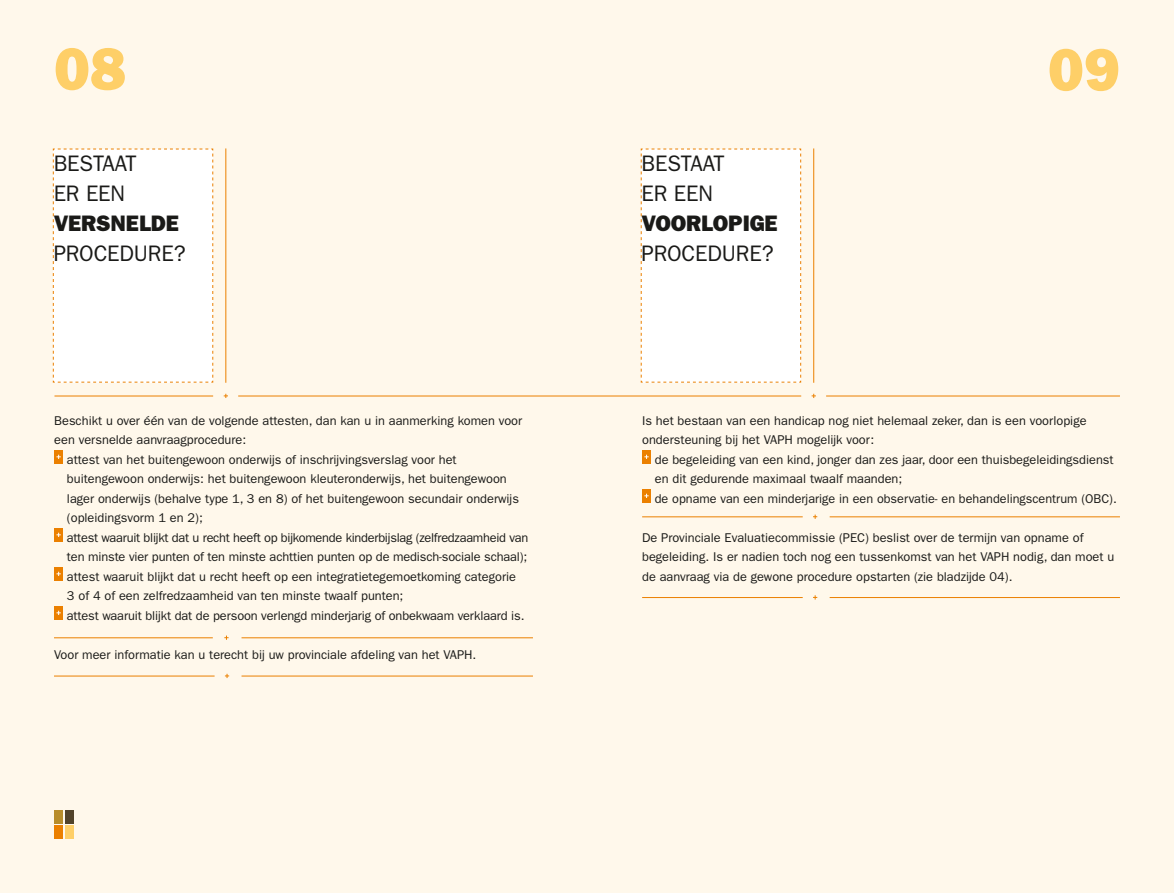
<style>
.page{position:relative;width:1174px;height:893px;background:#fff}
.page>*{position:absolute;margin:0;border:0;box-sizing:border-box;transform-origin:0 0}
.t1{font:60px "ITC Franklin Gothic Std Hvy";color:#fecf68}
.t2{font:22.5px/30px "ITC Franklin Gothic Std";letter-spacing:-.005em;color:#1a1a18}
.t3{font:22.5px "ITC Franklin Gothic Std Hvy";letter-spacing:-.005em;color:#1a1a18}
.t4{font:12.75px/19.5px "ITC Franklin Gothic Std";color:#1a1a18}
.t5{font:12.75px "ITC Franklin Gothic Std";letter-spacing:-.02em;color:#1a1a18}
</style>
<div class="page">
<div style="left:0;top:0;width:600px;height:893px;background:#fff8eb"></div>
<div style="left:574px;top:0;width:600px;height:893px;background:#fff8eb"></div>
<div style="left:642px;top:450px;width:9px;height:14px;background:#eb8000"></div>
<svg style="left:644px;top:455px;width:4px;height:4px"></svg>
<div style="left:642px;top:489px;width:9px;height:14px;background:#eb8000"></div>
<svg style="left:644px;top:494px;width:4px;height:4px"></svg>
<hr style="left:642px;top:516px;width:160px;height:1px;background:#eb8000">
<svg style="left:813px;top:515px;width:4px;height:4px"></svg>
<hr style="left:829px;top:516px;width:291px;height:1px;background:#eb8000">
<hr style="left:642px;top:597px;width:160px;height:1px;background:#eb8000">
<svg style="left:813px;top:595px;width:4px;height:5px"></svg>
<hr style="left:829px;top:597px;width:291px;height:1px;background:#eb8000">
<div style="left:640px;top:148px;width:161px;height:235px;background:#fff"></div>
<hr style="left:813px;top:148px;width:1px;height:235px;background:#eb8000">
<svg style="left:811px;top:394px;width:5px;height:4px"></svg>
<hr style="left:826px;top:396px;width:294px;height:1px;background:#eb8000">
<hr style="left:587px;top:396px;width:214px;height:1px;background:#eb8000">
<div style="left:54px;top:450px;width:9px;height:14px;background:#eb8000"></div>
<svg style="left:56px;top:455px;width:5px;height:4px"></svg>
<div style="left:54px;top:528px;width:9px;height:14px;background:#eb8000"></div>
<svg style="left:56px;top:533px;width:5px;height:4px"></svg>
<div style="left:54px;top:567px;width:9px;height:14px;background:#eb8000"></div>
<svg style="left:56px;top:572px;width:5px;height:4px"></svg>
<div style="left:54px;top:606px;width:9px;height:14px;background:#eb8000"></div>
<svg style="left:56px;top:611px;width:5px;height:4px"></svg>
<div style="left:53px;top:148px;width:160px;height:235px;background:#fff"></div>
<hr style="left:225px;top:148px;width:1px;height:235px;background:#eb8000">
<svg style="left:224px;top:394px;width:4px;height:4px"></svg>
<hr style="left:238px;top:396px;width:349px;height:1px;background:#eb8000">
<div style="left:54px;top:826px;width:9px;height:13px;background:#eb8000"></div>
<div style="left:65px;top:826px;width:8px;height:13px;background:#fecf68"></div>
<div style="left:54px;top:810px;width:9px;height:13px;background:#b88d2a"></div>
<div style="left:65px;top:810px;width:8px;height:13px;background:#52432a"></div>
<hr style="left:54px;top:396px;width:159px;height:1px;background:#eb8000">
<hr style="left:54px;top:637px;width:159px;height:1px;background:#eb8000">
<svg style="left:224px;top:636px;width:5px;height:4px"></svg>
<hr style="left:241px;top:637px;width:292px;height:1px;background:#eb8000">
<hr style="left:54px;top:676px;width:161px;height:1px;background:#eb8000">
<svg style="left:225px;top:674px;width:4px;height:4px"></svg>
<hr style="left:241px;top:676px;width:292px;height:1px;background:#eb8000">
<h1 class="t1" style="left:54px;top:34px;width:73px">08</h1>
<h2 class="t2" style="left:54px;top:148px;width:84px">Bestaat er een</h2>
<h2 class="t3" style="left:54px;top:210px;width:127px">VERSNELDE</h2>
<h2 class="t2" style="left:54px;top:238px;width:14px">proc</h2>
<h2 class="t2" style="left:107px;top:238px;width:80px">edure?</h2>
<p class="t4" style="left:54px;top:411px;width:469px">Beschikt u over één van de volgende attesten, dan kan u in aanmerking komen voor</p>
<p class="t4" style="left:54px;top:430px;width:193px">een versnelde aanvraagprocedure:</p>
<p class="t4" style="left:67px;top:450px;width:391px">attest van het buitengewoon onderwijs of inschrijvingsverslag voor het</p>
<p class="t4" style="left:67px;top:469px;width:441px">buitengewoon onderwijs: het buitengewoon kleuteronderwijs, het buitengewoon</p>
<p class="t4" style="left:67px;top:489px;width:453px">lager onderwijs (behalve type 1, 3 en 8) of het buitengewoon secundair onderwijs</p>
<p class="t4" style="left:67px;top:508px;width:137px">(opleidingsvorm 1 en 2);</p>
<p class="t5" style="left:67px;top:530px;width:463px">attest waaruit blijkt dat u recht heeft op bijkomende kinderbijslag (zelfredzaamheid van</p>
<p class="t4" style="left:67px;top:547px;width:462px">ten minste vier punten of ten minste achttien punten op de medisch-sociale schaal);</p>
<p class="t4" style="left:67px;top:567px;width:451px">attest waaruit blijkt dat u recht heeft op een integratietegemoetkoming categorie</p>
<p class="t4" style="left:67px;top:586px;width:338px">3 of 4 of een zelfredzaamheid van ten minste twaalf punten;</p>
<p class="t4" style="left:67px;top:606px;width:459px">attest waaruit blijkt dat de persoon verlengd minderjarig of onbekwaam verklaard is.</p>
<p class="t4" style="left:54px;top:645px;width:424px">Voor meer informatie kan u terecht bij uw provinciale afdeling van het VAPH .</p>
<h2 class="t2" style="left:641px;top:148px;width:84px">Bestaat er een</h2>
<h2 class="t3" style="left:641px;top:210px;width:138px">VOORLOPIGE</h2>
<h2 class="t2" style="left:641px;top:238px;width:14px">proc</h2>
<h2 class="t2" style="left:695px;top:238px;width:80px">edure?</h2>
<h1 class="t1" style="left:1048px;top:35px;width:73px">09</h1>
<p class="t4" style="left:642px;top:411px;width:446px">Is het bestaan van een handicap nog niet helemaal zeker, dan is een voorlopige ondersteuning bij het VAPH mogelijk voor:</p>
<p class="t4" style="left:655px;top:450px;width:463px">de begeleiding van een kind, jonger dan zes jaar, door een thuisbegeleidingsdienst en dit gedurende maximaal twaalf maanden;<br>de opname van een minderjarige in een observatie- en behandelingscentrum (OBC).</p>
<p class="t4" style="left:642px;top:528px;width:473px">De Provinciale Evaluatiecommissie (PEC) beslist over de termijn van opname of begeleiding. Is er nadien toch nog een tussenkomst van het VAPH nodig, dan moet u de aanvraag via de gewone procedure opstarten (zie bladzijde 04).</p>
</div>
